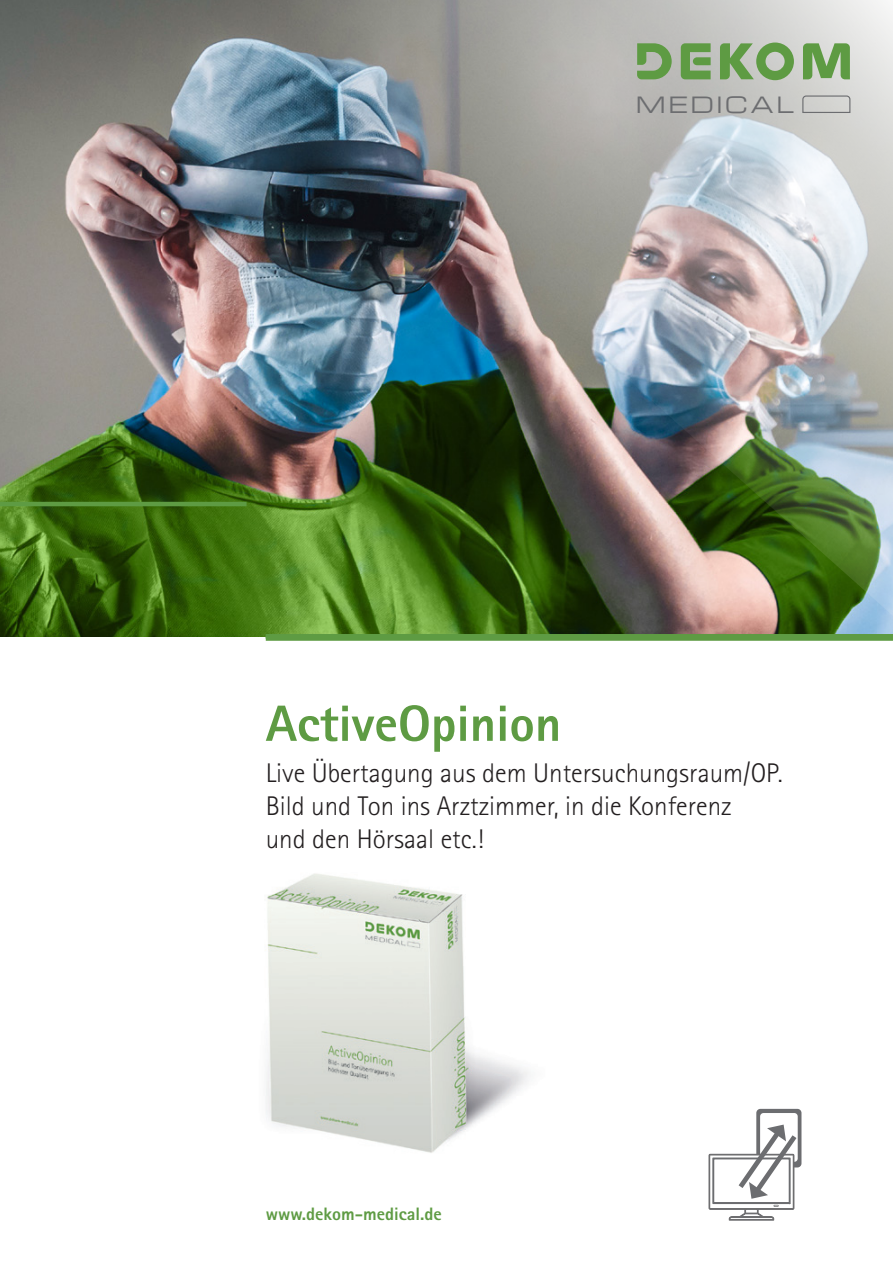
<style>
.page{position:relative;width:893px;height:1263px;background:#fff}
.page>*{position:absolute;margin:0;border:0;box-sizing:border-box;transform-origin:0 0}
.t1{font:800 51px "Rotis Sans Serif";color:#5e9b43}
.t2{font:300 27px/33px "Rotis Sans Serif";color:#231f20}
.t3{font:21.9px "Michroma";letter-spacing:.12em;color:#6c6d70}
.t4{font:800 18px "Rotis Sans Serif";color:#5e9b43}
</style>
<div class="page">
<div style="left:756px;top:1109px;width:45px;height:58px;background:#6c6d70;border-radius:4px"></div>
<div style="left:760px;top:1113px;width:38px;height:49px;background:#fff;border-radius:3px"></div>
<img style="left:266px;top:873px;width:263px;height:280px">
<img style="left:0;top:0;width:893px;height:636px">
<img style="left:188px;top:0;width:705px;height:627px">
<hr style="left:266px;top:634px;width:627px;height:4px;background:#5e9b43">
<div style="left:266px;top:636px;width:627px;height:5px;background:#5e9b43"></div>
<svg style="left:637px;top:43px;width:35px;height:36px"></svg>
<svg style="left:681px;top:43px;width:30px;height:36px"></svg>
<svg style="left:720px;top:43px;width:74px;height:37px;background:#8bae7a"></svg>
<svg style="left:803px;top:43px;width:47px;height:36px;background:#80ac6c"></svg>
<svg style="left:802px;top:95px;width:49px;height:19px"></svg>
<hr style="left:0;top:502px;width:247px;height:4px;background:#5e9b43">
<svg style="left:708px;top:1124px;width:93px;height:97px"></svg>
<p class="t3" style="left:636px;top:92px;width:160px">MEDICAL</p>
<p class="t1" style="left:266px;top:691px;width:297px">ActiveOpinion</p>
<p class="t2" style="left:266px;top:757px;width:518px">Live Übertagung aus dem Untersuchungsraum/OP.<br>Bild und Ton ins Arztzimmer, in die Konferenz<br>und den Hörsaal etc.!</p>
<p class="t4" style="left:266px;top:1203px;width:177px">www.dekom-medical.de</p>
</div>
